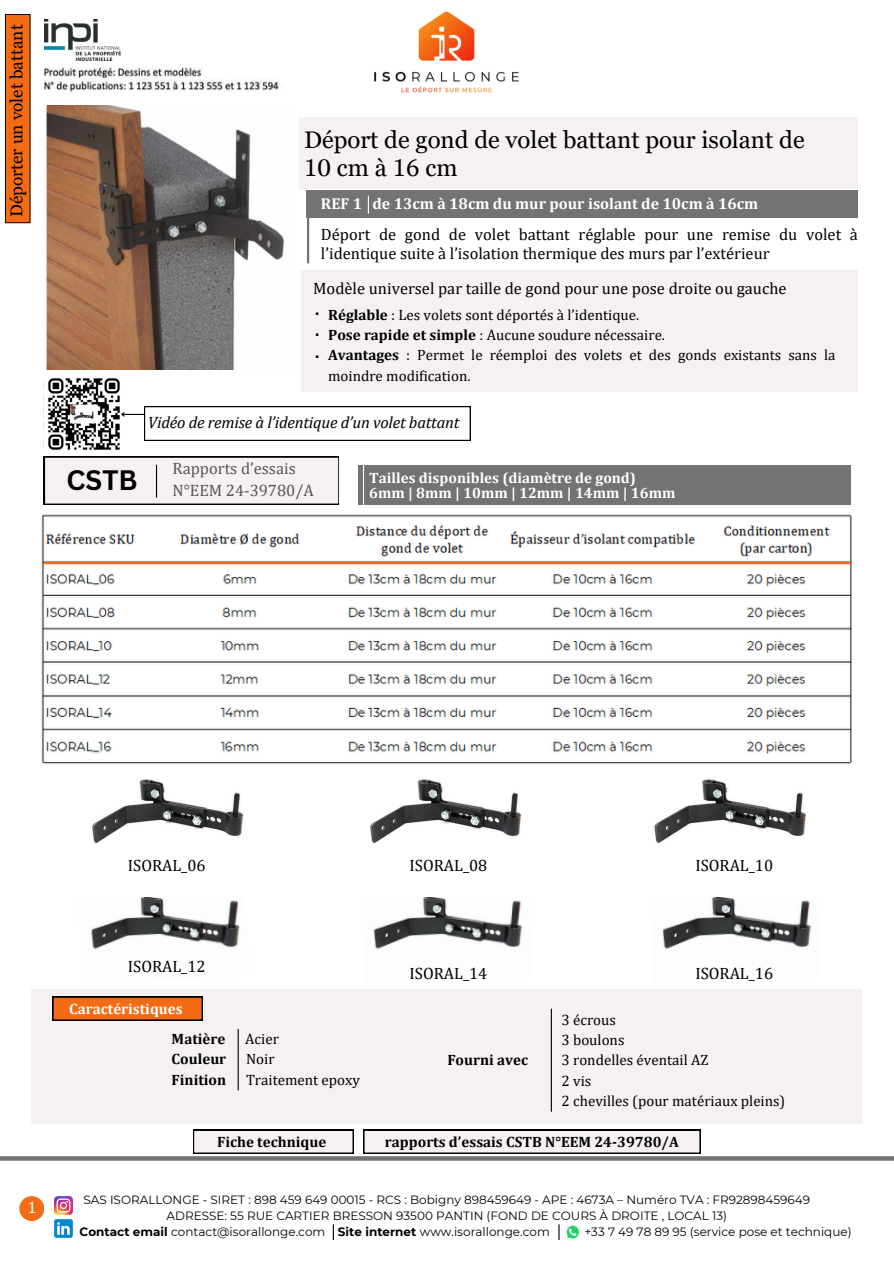
<style>
.page{position:relative;width:894px;height:1264px;background:#fff}
.page>*{position:absolute;margin:0;border:0;box-sizing:border-box;transform-origin:0 0}
.t1{font:700 27.3px "Canva Sans";color:#000}
.t2{font:24px/28.2px "Georgia Pro";color:#000}
.t3{font:700 18px "Cambria";color:#000}
.t4{font:17.1px "Georgia Pro";color:#000}
.t5{font:16.5px/19.2px "Cambria";color:#000}
.t6{font:italic 16.5px "Cambria";letter-spacing:-.015em;color:#000}
.t7{font:16.5px "Cambria";color:#575555}
.t8{font:16.5px "Cambria";color:#fff}
.t9{font:700 15.75px "Cambria";color:#fff}
.t10{font:15px/20.2px "Cambria";color:#000}
.t11{font:700 15px "Cambria";color:#000}
.t12{font:700 15px/15.8px "Cambria";color:#fff}
.t13{font:12px "Montserrat";color:#000}
.s1{font-weight:700}
</style>
<div class="page">
<div style="left:307px;top:190px;width:550px;height:27px;background:#737373"></div>
<div style="left:299px;top:118px;width:558px;height:71px;background:#f6f1f1"></div>
<hr style="left:307px;top:217px;width:2px;height:46px;background:#737373">
<img style="left:46px;top:105px;width:239px;height:265px">
<div style="left:31px;top:989px;width:829px;height:134px;background:#f6f1f1"></div>
<img style="left:90px;top:897px;width:150px;height:53px">
<img style="left:373px;top:897px;width:150px;height:53px">
<img style="left:662px;top:897px;width:150px;height:53px">
<img style="left:43px;top:763px;width:253px;height:81px">
<img style="left:318px;top:763px;width:255px;height:81px">
<img style="left:602px;top:726px;width:250px;height:118px">
<img style="left:41px;top:514px;width:810px;height:249px">
<hr style="left:44px;top:562px;width:807px;height:2px;background:#f36b15">
<div style="left:301px;top:270px;width:556px;height:121px;background:#f6f1f1"></div>
<svg style="left:0;top:1156px;width:893px;height:4px;background:#7b7b7b"></svg>
<hr style="left:237px;top:1029px;width:2px;height:61px;background:#000">
<div style="left:19px;top:1196px;width:25px;height:24px;background:#f36b15;border-radius:50%"></div>
<hr style="left:550px;top:1008px;width:1px;height:103px;background:#000">
<div style="left:358px;top:465px;width:493px;height:39px;background:#737373"></div>
<svg style="left:53px;top:996px;width:149px;height:24px;background:#d85f12"></svg>
<img style="left:44px;top:67px;width:235px;height:25px">
<img style="left:44px;top:19px;width:77px;height:42px">
<img style="left:374px;top:11px;width:145px;height:82px">
<svg style="left:193px;top:1129px;width:160px;height:24px"></svg>
<svg style="left:363px;top:1129px;width:336px;height:24px"></svg>
<svg style="left:368px;top:196px;width:1px;height:18px"></svg>
<hr style="left:363px;top:465px;width:1px;height:39px;background:#fff">
<svg style="left:5px;top:14px;width:26px;height:209px;background:#e06415"></svg>
<svg style="left:333px;top:1224px;width:1px;height:15px"></svg>
<svg style="left:558px;top:1224px;width:1px;height:15px"></svg>
<img style="left:565px;top:1225px;width:15px;height:15px">
<img style="left:54px;top:1196px;width:18px;height:18px">
<img style="left:54px;top:1219px;width:19px;height:19px">
<svg style="left:44px;top:456px;width:295px;height:48px"></svg>
<hr style="left:156px;top:465px;width:1px;height:32px;background:#000">
<img style="left:43px;top:381px;width:1px;height:67px">
<img style="left:48px;top:378px;width:72px;height:72px">
<svg style="left:121px;top:406px;width:349px;height:35px"></svg>
<p class="t4" style="left:7px;top:217px;width:194px;rotate:-90deg">Déporter un volet battant</p>
<h5 class="t2" style="left:304px;top:125px;width:502px">Déport de gond de volet battant pour isolant de<br>10 cm à 16 cm</h5>
<p class="t9" style="left:321px;top:194px;width:438px">REF 1 de 13cm à 18cm du mur pour isolant de 10cm à 16cm</p>
<h6 class="t5" style="left:321px;top:224px;width:537px">Déport de gond de volet battant réglable pour une remise du volet à l’identique suite à l’isolation thermique des murs par l’extérieur</h6>
<p class="t5" style="left:313px;top:278px;width:474px">Modèle universel par taille de gond pour une pose droite ou gauche</p>
<h3 class="t3" style="left:315px;top:298px;width:6px">.</h3>
<p class="t3" style="left:315px;top:319px;width:6px">.</p>
<h3 class="t3" style="left:315px;top:341px;width:6px">.</h3>
<p class="t10" style="left:328px;top:304px;width:312px"><span class="s1">Réglable</span> : Les volets sont déportés à l’identique.</p>
<p class="t10" style="left:328px;top:324px;width:338px"><span class="s1">Pose rapide et simple</span> : Aucune soudure nécessaire.</p>
<p class="t10" style="left:328px;top:345px;width:508px"><span class="s1">Avantages</span> : Permet le réemploi des volets et des gonds existants sans la moindre modification.</p>
<h3 class="t1" style="left:66px;top:460px;width:73px">CSTB</h3>
<p class="t6" style="left:148px;top:412px;width:313px">Vidéo de remise à l’identique d’un volet battant</p>
<p class="t7" style="left:172px;top:458px;width:125px">Rapports d’essais</p>
<p class="t7" style="left:172px;top:481px;width:143px">N°EEM 24-39780/A</p>
<p class="t12" style="left:369px;top:469px;width:308px">Tailles disponibles (diamètre de gond)<br>6mm | 8mm | 10mm | 12mm | 14mm | 16mm</p>
<p class="t5" style="left:128px;top:855px;width:79px">ISORAL_06</p>
<p class="t5" style="left:409px;top:855px;width:79px">ISORAL_08</p>
<h5 class="t5" style="left:695px;top:855px;width:79px">ISORAL_10</h5>
<h3 class="t8" style="left:27px;top:1197px;width:11px">1</h3>
<p class="t5" style="left:128px;top:956px;width:79px">ISORAL_12</p>
<h5 class="t5" style="left:695px;top:962px;width:79px">ISORAL_16</h5>
<h1 class="t5" style="left:409px;top:962px;width:79px">ISORAL_14</h1>
<p class="t12" style="left:69px;top:1000px;width:115px">Caractéristiques</p>
<p class="t11" style="left:172px;top:1029px;width:55px">Matière</p>
<p class="t10" style="left:245px;top:1028px;width:35px">Acier</p>
<p class="t11" style="left:172px;top:1050px;width:56px">Couleur</p>
<p class="t10" style="left:246px;top:1048px;width:30px">Noir</p>
<p class="t11" style="left:172px;top:1070px;width:56px">Finition</p>
<p class="t10" style="left:246px;top:1069px;width:115px">Traitement epoxy</p>
<h5 class="t11" style="left:447px;top:1050px;width:82px">Fourni avec</h5>
<h2 class="t10" style="left:561px;top:1009px;width:56px">3 écrous</h2>
<h4 class="t10" style="left:561px;top:1029px;width:64px">3 boulons</h4>
<p class="t10" style="left:561px;top:1049px;width:148px">3 rondelles éventail AZ</p>
<p class="t10" style="left:561px;top:1070px;width:31px">2 vis</p>
<h5 class="t10" style="left:561px;top:1090px;width:225px">2 chevilles (pour matériaux pleins)</h5>
<h3 class="t11" style="left:217px;top:1133px;width:111px">Fiche technique</h3>
<p class="t11" style="left:385px;top:1133px;width:295px">rapports d’essais CSTB N°EEM 24-39780/A</p>
<p class="t13" style="left:83px;top:1192px;width:728px">SAS ISORALLONGE - SIRET : 898 459 649 00015 - RCS : Bobigny 898459649 - APE : 4673A – Numéro TVA : FR92898459649</p>
<p class="t13" style="left:166px;top:1208px;width:562px">ADRESSE: 55 RUE CARTIER BRESSON 93500 PANTIN (FOND DE COURS À DROITE , LOCAL 13)</p>
<p class="t13" style="left:80px;top:1224px;width:471px"><span class="s1">Contact email</span> contact@isorallonge.com <span class="s1">Site internet</span> www.isorallonge.com</p>
<p class="t13" style="left:584px;top:1224px;width:269px">+33 7 49 78 89 95 (service pose et technique)</p>
</div>
